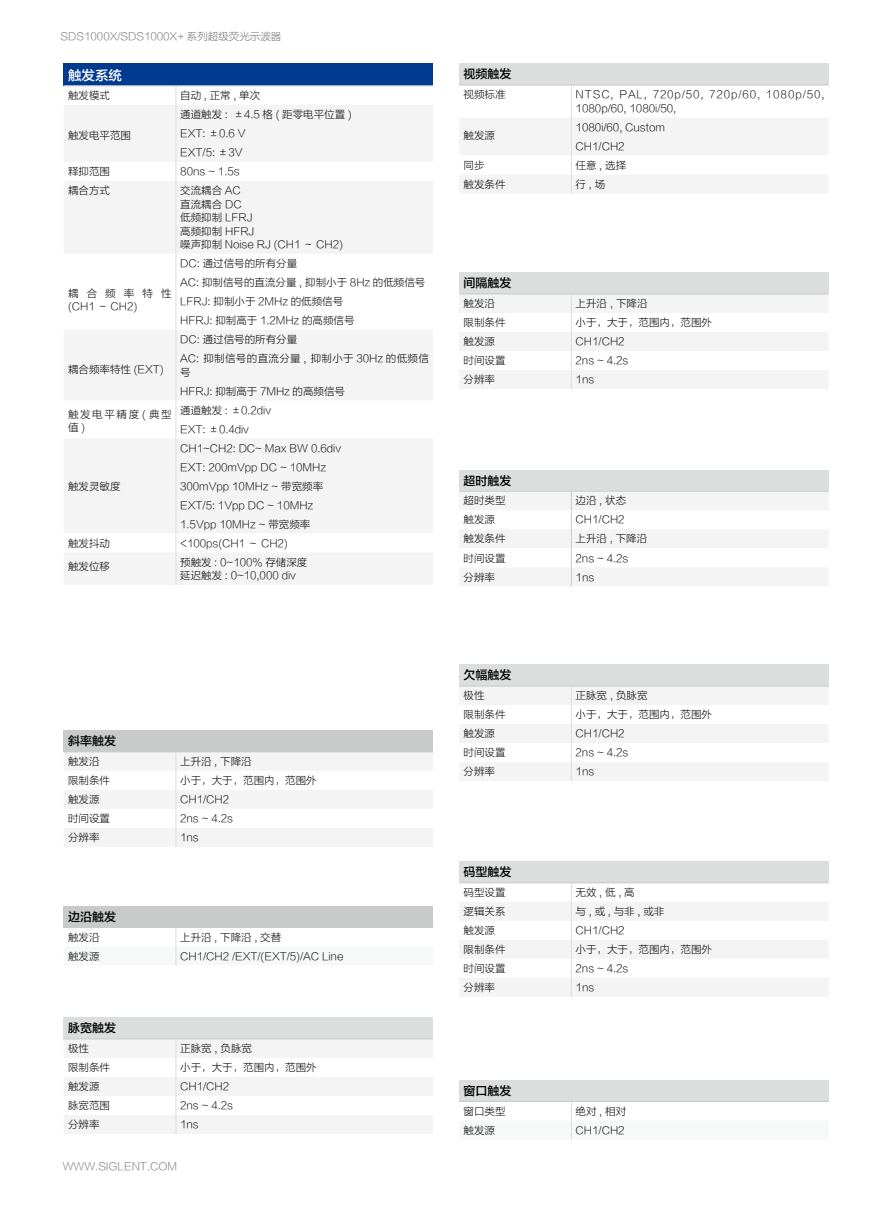
<style>
.page{position:relative;width:893px;height:1212px;background:#fff}
.page>*{position:absolute;margin:0;border:0;box-sizing:border-box;transform-origin:0 0}
.t1{font:13.5px "FZLTZHK GBK1 0";color:#fff}
.t2{font:12px "FZLTZHK GBK1 0";color:#000}
.t3{font:10.5px/19px "FZLTKHK GBK1 0";color:#000}
.t4{font:10.5px/13.5px "FZLTKHK GBK1 0";letter-spacing:.09em;color:#000}
.t5{font:10.5px "FZLTKHK GBK1 0";color:#727171}
.t6{font:10.5px/19px "FZLTKHK GBK1 0";letter-spacing:.035em;color:#000}
.t7{font:10.5px/13.5px "FZLTKHK GBK1 0";letter-spacing:.775em;color:#000}
.t8{font:10.5px/13.5px "FZLTKHK GBK1 0";letter-spacing:.155em;color:#000}
</style>
<div class="page">
<div style="left:64px;top:1017px;width:369px;height:22px;background:#dcdddd"></div>
<hr style="left:64px;top:1038px;width:112px;height:1px;background:#c9caca">
<hr style="left:176px;top:1038px;width:257px;height:1px;background:#c9caca">
<svg style="left:64px;top:1039px;width:369px;height:95px"></svg>
<div style="left:459px;top:64px;width:370px;height:21px;background:#dcdddd"></div>
<hr style="left:459px;top:85px;width:112px;height:1px;background:#c9caca">
<hr style="left:571px;top:85px;width:258px;height:1px;background:#c9caca">
<hr style="left:571px;top:86px;width:1px;height:32px;background:#dcdddd">
<svg style="left:460px;top:118px;width:368px;height:76px"></svg>
<div style="left:459px;top:273px;width:370px;height:21px;background:#dcdddd"></div>
<svg style="left:459px;top:294px;width:370px;height:95px"></svg>
<div style="left:459px;top:470px;width:370px;height:21px;background:#dcdddd"></div>
<svg style="left:460px;top:492px;width:368px;height:94px"></svg>
<hr style="left:459px;top:491px;width:112px;height:1px;background:#c9caca">
<hr style="left:571px;top:491px;width:258px;height:1px;background:#c9caca">
<div style="left:459px;top:665px;width:370px;height:21px;background:#dcdddd"></div>
<svg style="left:459px;top:686px;width:370px;height:95px"></svg>
<div style="left:459px;top:861px;width:370px;height:22px;background:#dcdddd"></div>
<hr style="left:459px;top:882px;width:112px;height:1px;background:#c9caca">
<hr style="left:571px;top:882px;width:258px;height:1px;background:#c9caca">
<svg style="left:459px;top:883px;width:370px;height:114px"></svg>
<div style="left:459px;top:1080px;width:370px;height:21px;background:#dcdddd"></div>
<hr style="left:459px;top:1101px;width:112px;height:1px;background:#c9caca">
<hr style="left:571px;top:1101px;width:258px;height:1px;background:#c9caca">
<svg style="left:570px;top:1102px;width:2px;height:37px"></svg>
<div style="left:64px;top:64px;width:369px;height:22px;background:#003b90"></div>
<svg style="left:64px;top:105px;width:369px;height:480px;fill:#f4f4f4"></svg>
<hr style="left:64px;top:85px;width:112px;height:1px;background:#c9caca">
<hr style="left:176px;top:85px;width:257px;height:1px;background:#c9caca">
<svg style="left:176px;top:86px;width:1px;height:95px"></svg>
<hr style="left:176px;top:181px;width:1px;height:73px;background:#dcdddd">
<svg style="left:64px;top:254px;width:369px;height:95px"></svg>
<hr style="left:176px;top:349px;width:1px;height:32px;background:#dcdddd">
<svg style="left:176px;top:381px;width:1px;height:171px"></svg>
<hr style="left:176px;top:552px;width:1px;height:33px;background:#dcdddd">
<div style="left:64px;top:730px;width:369px;height:22px;background:#c9caca"></div>
<svg style="left:64px;top:752px;width:369px;height:95px"></svg>
<div style="left:64px;top:906px;width:369px;height:21px;background:#c9caca"></div>
<hr style="left:64px;top:927px;width:112px;height:1px;background:#c9caca">
<hr style="left:176px;top:927px;width:257px;height:1px;background:#c9caca">
<svg style="left:175px;top:928px;width:2px;height:37px"></svg>
<p class="t5" style="left:61px;top:30px;width:222px">SDS1000X/SDS1000X+ 系列超级荧光示波器</p>
<p class="t1" style="left:68px;top:68px;width:55px">触发系统</p>
<p class="t3" style="left:68px;top:86px;width:43px">触发模式</p>
<p class="t3" style="left:180px;top:86px;width:82px">自动 , 正常 , 单次</p>
<p class="t3" style="left:68px;top:126px;width:64px">触发电平范围</p>
<p class="t3" style="left:180px;top:105px;width:173px">通道触发 : ±4.5 格 ( 距零电平位置 )<br>EXT: ±0.6 V<br>EXT/5: ±3V</p>
<p class="t3" style="left:68px;top:162px;width:43px">释抑范围</p>
<p class="t3" style="left:180px;top:162px;width:61px">80ns ~ 1.5s</p>
<p class="t3" style="left:68px;top:181px;width:43px">耦合方式</p>
<p class="t3" style="left:180px;top:184px;width:164px;line-height:13.5px">交流耦合 AC<br>直流耦合 DC<br>低频抑制 LFRJ<br>高频抑制 HFRJ<br>噪声抑制 Noise RJ (CH1 ～ CH2)</p>
<p class="t7" style="left:68px;top:287px;width:105px">耦合频率特性(CH1 ～ CH2)</p>
<p class="t3" style="left:180px;top:254px;width:247px">DC: 通过信号的所有分量<br>AC: 抑制信号的直流分量 , 抑制小于 8Hz 的低频信号<br>LFRJ: 抑制小于 2MHz 的低频信号<br>HFRJ: 抑制高于 1.2MHz 的高频信号</p>
<p class="t3" style="left:68px;top:360px;width:97px">耦合频率特性 (EXT)</p>
<p class="t6" style="left:180px;top:330px;width:250px">DC: 通过信号的所有分量<br>AC: 抑制信号的直流分量 , 抑制小于 30Hz 的低频信</p>
<p class="t3" style="left:180px;top:363px;width:166px">号<br>HFRJ: 抑制高于 7MHz 的高频信号</p>
<p class="t8" style="left:68px;top:408px;width:105px">触发电平精度(典型值)</p>
<p class="t3" style="left:180px;top:401px;width:92px">通道触发 : ±0.2div<br>EXT: ±0.4div</p>
<p class="t3" style="left:68px;top:477px;width:54px">触发灵敏度</p>
<p class="t3" style="left:180px;top:439px;width:162px">CH1~CH2: DC~ Max BW 0.6div<br>EXT: 200mVpp DC ~ 10MHz<br>300mVpp 10MHz ~ 带宽频率<br>EXT/5: 1Vpp DC ~ 10MHz<br>1.5Vpp 10MHz ~ 带宽频率</p>
<p class="t3" style="left:68px;top:534px;width:43px">触发抖动</p>
<p class="t3" style="left:180px;top:534px;width:109px">&lt;100ps(CH1 ～ CH2)</p>
<p class="t3" style="left:68px;top:557px;width:43px">触发位移</p>
<p class="t3" style="left:180px;top:556px;width:129px;line-height:13.5px">预触发 : 0~100% 存储深度延迟触发 : 0~10,000 div</p>
<p class="t2" style="left:68px;top:734px;width:49px">斜率触发</p>
<p class="t3" style="left:68px;top:752px;width:33px">触发沿</p>
<p class="t3" style="left:180px;top:752px;width:73px">上升沿 , 下降沿</p>
<p class="t3" style="left:68px;top:771px;width:43px">限制条件</p>
<p class="t3" style="left:180px;top:771px;width:138px">小于，大于，范围内，范围外</p>
<p class="t3" style="left:68px;top:790px;width:33px">触发源</p>
<p class="t3" style="left:180px;top:790px;width:50px">CH1/CH2</p>
<p class="t3" style="left:68px;top:809px;width:43px">时间设置</p>
<p class="t3" style="left:180px;top:809px;width:54px">2ns ~ 4.2s</p>
<p class="t3" style="left:68px;top:828px;width:33px">分辨率</p>
<p class="t3" style="left:180px;top:828px;width:20px">1ns</p>
<p class="t2" style="left:68px;top:910px;width:49px">边沿触发</p>
<p class="t3" style="left:68px;top:928px;width:33px">触发沿</p>
<p class="t3" style="left:180px;top:928px;width:103px">上升沿 , 下降沿 , 交替</p>
<p class="t3" style="left:68px;top:947px;width:33px">触发源</p>
<p class="t3" style="left:180px;top:947px;width:165px">CH1/CH2 /EXT/(EXT/5)/AC Line</p>
<p class="t2" style="left:68px;top:1021px;width:49px">脉宽触发</p>
<p class="t3" style="left:68px;top:1039px;width:22px">极性</p>
<p class="t3" style="left:180px;top:1039px;width:73px">正脉宽 , 负脉宽</p>
<p class="t3" style="left:68px;top:1058px;width:43px">限制条件</p>
<p class="t3" style="left:180px;top:1058px;width:138px">小于，大于，范围内，范围外</p>
<p class="t3" style="left:68px;top:1077px;width:33px">触发源</p>
<p class="t3" style="left:180px;top:1077px;width:50px">CH1/CH2</p>
<p class="t3" style="left:68px;top:1096px;width:43px">脉宽范围</p>
<p class="t3" style="left:180px;top:1096px;width:54px">2ns ~ 4.2s</p>
<p class="t3" style="left:68px;top:1115px;width:33px">分辨率</p>
<p class="t3" style="left:180px;top:1115px;width:20px">1ns</p>
<p class="t5" style="left:63px;top:1160px;width:116px">WWW.SIGLENT.COM</p>
<p class="t2" style="left:463px;top:68px;width:49px">视频触发</p>
<p class="t3" style="left:463px;top:85px;width:43px">视频标准</p>
<p class="t4" style="left:576px;top:88px;width:250px">NTSC, PAL, 720p/50, 720p/60, 1080p/50,<br>1080p/60, 1080i/50,</p>
<p class="t3" style="left:463px;top:126px;width:33px">触发源</p>
<p class="t3" style="left:576px;top:118px;width:91px">1080i/60, Custom<br>CH1/CH2</p>
<p class="t3" style="left:463px;top:156px;width:22px">同步</p>
<p class="t3" style="left:576px;top:156px;width:52px">任意 , 选择</p>
<p class="t3" style="left:463px;top:175px;width:43px">触发条件</p>
<p class="t3" style="left:576px;top:175px;width:31px">行, 场</p>
<p class="t2" style="left:463px;top:276px;width:49px">间隔触发</p>
<p class="t3" style="left:463px;top:294px;width:33px">触发沿</p>
<p class="t3" style="left:576px;top:294px;width:73px">上升沿 , 下降沿</p>
<p class="t3" style="left:463px;top:313px;width:43px">限制条件</p>
<p class="t3" style="left:576px;top:313px;width:138px">小于，大于，范围内，范围外</p>
<p class="t3" style="left:463px;top:332px;width:33px">触发源</p>
<p class="t3" style="left:576px;top:332px;width:50px">CH1/CH2</p>
<p class="t3" style="left:463px;top:351px;width:43px">时间设置</p>
<p class="t3" style="left:576px;top:351px;width:54px">2ns ~ 4.2s</p>
<p class="t3" style="left:463px;top:370px;width:33px">分辨率</p>
<p class="t3" style="left:576px;top:370px;width:20px">1ns</p>
<p class="t2" style="left:463px;top:474px;width:49px">超时触发</p>
<p class="t3" style="left:463px;top:492px;width:43px">超时类型</p>
<p class="t3" style="left:576px;top:492px;width:52px">边沿 , 状态</p>
<p class="t3" style="left:463px;top:511px;width:33px">触发源</p>
<p class="t3" style="left:576px;top:511px;width:50px">CH1/CH2</p>
<p class="t3" style="left:463px;top:530px;width:43px">触发条件</p>
<p class="t3" style="left:576px;top:530px;width:73px">上升沿 , 下降沿</p>
<p class="t3" style="left:463px;top:549px;width:43px">时间设置</p>
<p class="t3" style="left:576px;top:549px;width:54px">2ns ~ 4.2s</p>
<p class="t3" style="left:463px;top:568px;width:33px">分辨率</p>
<p class="t3" style="left:576px;top:568px;width:20px">1ns</p>
<p class="t2" style="left:463px;top:669px;width:49px">欠幅触发</p>
<p class="t3" style="left:463px;top:686px;width:22px">极性</p>
<p class="t3" style="left:576px;top:686px;width:73px">正脉宽 , 负脉宽</p>
<p class="t3" style="left:463px;top:705px;width:43px">限制条件</p>
<p class="t3" style="left:576px;top:705px;width:138px">小于，大于，范围内，范围外</p>
<p class="t3" style="left:463px;top:724px;width:33px">触发源</p>
<p class="t3" style="left:576px;top:724px;width:50px">CH1/CH2</p>
<p class="t3" style="left:463px;top:743px;width:43px">时间设置</p>
<p class="t3" style="left:576px;top:743px;width:54px">2ns ~ 4.2s</p>
<p class="t3" style="left:463px;top:762px;width:33px">分辨率</p>
<p class="t3" style="left:576px;top:762px;width:20px">1ns</p>
<p class="t2" style="left:463px;top:865px;width:49px">码型触发</p>
<p class="t3" style="left:463px;top:883px;width:43px">码型设置</p>
<p class="t3" style="left:576px;top:883px;width:61px">无效, 低, 高</p>
<p class="t3" style="left:463px;top:902px;width:43px">逻辑关系</p>
<p class="t3" style="left:576px;top:902px;width:90px">与, 或, 与非, 或非</p>
<p class="t3" style="left:463px;top:921px;width:33px">触发源</p>
<p class="t3" style="left:576px;top:921px;width:50px">CH1/CH2</p>
<p class="t3" style="left:463px;top:940px;width:43px">限制条件</p>
<p class="t3" style="left:576px;top:940px;width:138px">小于，大于，范围内，范围外</p>
<p class="t3" style="left:463px;top:959px;width:43px">时间设置</p>
<p class="t3" style="left:576px;top:959px;width:54px">2ns ~ 4.2s</p>
<p class="t3" style="left:463px;top:978px;width:33px">分辨率</p>
<p class="t3" style="left:576px;top:978px;width:20px">1ns</p>
<p class="t2" style="left:463px;top:1084px;width:49px">窗口触发</p>
<p class="t3" style="left:463px;top:1102px;width:43px">窗口类型</p>
<p class="t3" style="left:576px;top:1102px;width:52px">绝对 , 相对</p>
<p class="t3" style="left:463px;top:1121px;width:33px">触发源</p>
<p class="t3" style="left:576px;top:1121px;width:50px">CH1/CH2</p>
</div>
